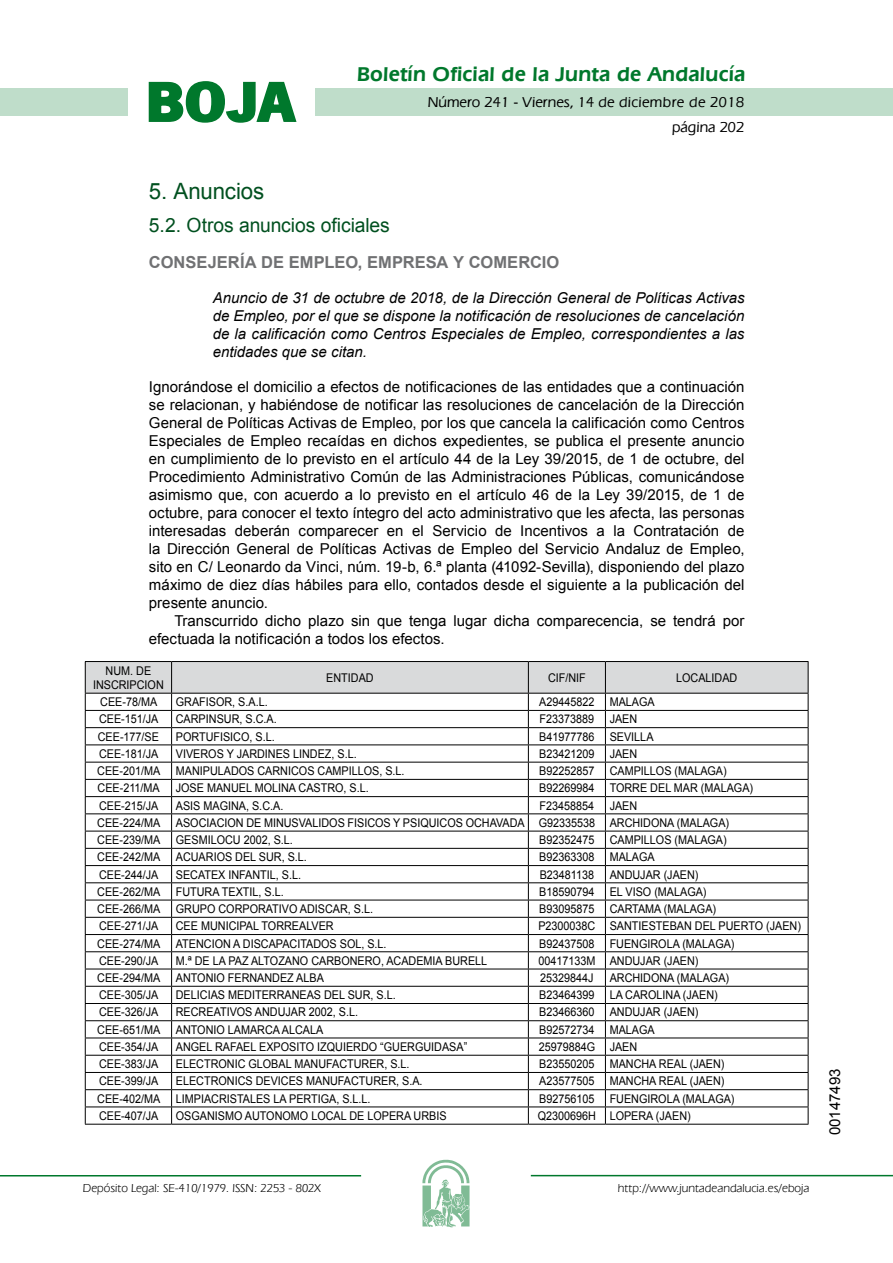
<style>
.page{position:relative;width:893px;height:1263px;background:#fff}
.page>*{position:absolute;margin:0;border:0;box-sizing:border-box;transform-origin:0 0}
.t1{font:700 57.75px "News Got T";color:#00782c;scale:1.14 1}
.t2{font:22.5px "Arial";letter-spacing:-.005em;color:#00501f}
.t3{font:600 21px "Eras IT Cby BT";letter-spacing:.01em;color:#00782c}
.t4{font:19.5px "Arial";letter-spacing:-.005em;color:#00501f}
.t5{font:700 16.5px "Arial";letter-spacing:.005em;color:#707173}
.t6{font:15px/18px "Arial";color:#000;text-align:justify}
.t7{font:italic 15px/18px "Arial";color:#000;text-align:justify}
.t8{font:500 15px/24.5px "Eras IT Cby BT";color:#000;text-align:right}
.t9{font:12px/14.4px "Arial";color:#000;text-align:center;scale:.9 1}
.t10{font:12px "Eras IT Cby BT";color:#000}
</style>
<div class="page">
<div style="left:315px;top:88px;width:577px;height:28px;background:#bfddca"></div>
<div style="left:0;top:88px;width:128px;height:28px;background:#bfddca"></div>
<hr style="left:0;top:1175px;width:361px;height:2px;background:#00782c">
<svg style="left:422px;top:1159px;width:47px;height:68px"></svg>
<hr style="left:531px;top:1175px;width:361px;height:1px;background:#00782c">
<svg style="left:148px;top:81px;width:149px;height:42px"></svg>
<hr style="left:85px;top:661px;width:87px;height:1px;background:#000">
<hr style="left:172px;top:661px;width:356px;height:1px;background:#000">
<hr style="left:528px;top:661px;width:77px;height:1px;background:#000">
<hr style="left:605px;top:661px;width:203px;height:1px;background:#000">
<svg style="left:85px;top:662px;width:723px;height:462px"></svg>
<hr style="left:85px;top:1124px;width:87px;height:1px;background:#000">
<hr style="left:172px;top:1124px;width:356px;height:1px;background:#000">
<hr style="left:528px;top:1124px;width:77px;height:1px;background:#000">
<hr style="left:605px;top:1124px;width:203px;height:1px;background:#000">
<h1 class="t1" style="left:145px;top:68px;width:133px">BOJA</h1>
<h3 class="t3" style="left:357px;top:62px;width:390px">Boletín Oficial de la Junta de Andalucía</h3>
<p class="t8" style="left:428px;top:90px;width:318px">Número 241 - Viernes, 14 de diciembre de 2018 página 202</p>
<h2 class="t2" style="left:149px;top:177px;width:117px">5. Anuncios</h2>
<h3 class="t4" style="left:149px;top:212px;width:242px">5.2. Otros anuncios oficiales</h3>
<h3 class="t5" style="left:149px;top:251px;width:412px">CONSEJERÍA DE EMPLEO, EMPRESA Y COMERCIO</h3>
<p class="t7" style="left:213px;top:289px;width:533px">Anuncio de 31 de octubre de 2018, de la Dirección General de Políticas Activas de Empleo, por el que se dispone la notificación de resoluciones de cancelación de la calificación como Centros Especiales de Empleo, correspondientes a las entidades que se citan.</p>
<p class="t6" style="left:149px;top:378px;width:597px">Ignorándose el domicilio a efectos de notificaciones de las entidades que a continuación se relacionan, y habiéndose de notificar las resoluciones de cancelación de la Dirección General de Políticas Activas de Empleo, por los que cancela la calificación como Centros Especiales de Empleo recaídas en dichos expedientes, se publica el presente anuncio en cumplimiento de lo previsto en el artículo 44 de la Ley 39/2015, de 1 de octubre, del Procedimiento Administrativo Común de las Administraciones Públicas, comunicándose asimismo que, con acuerdo a lo previsto en el artículo 46 de la Ley 39/2015, de 1 de octubre, para conocer el texto íntegro del acto administrativo que les afecta, las personas interesadas deberán comparecer en el Servicio de Incentivos a la Contratación de la Dirección General de Políticas Activas de Empleo del Servicio Andaluz de Empleo, sito en C/ Leonardo da Vinci, núm. 19-b, 6.ª planta (41092-Sevilla), disponiendo del plazo máximo de diez días hábiles para ello, contados desde el siguiente a la publicación del presente anuncio.</p>
<p class="t6" style="left:149px;top:612px;width:597px;text-indent:26px">Transcurrido dicho plazo sin que tenga lugar dicha comparecencia, se tendrá por efectuada la notificación a todos los efectos.</p>
<p class="t9" style="left:93px;top:663px;width:80px">NUM. DE<br>INSCRIPCION</p>
<p class="t9" style="left:326px;top:670px;width:54px">ENTIDAD</p>
<p class="t9" style="left:548px;top:670px;width:44px">CIF/NIF</p>
<p class="t9" style="left:676px;top:670px;width:70px">LOCALIDAD</p>
<p class="t9" style="left:100px;top:695px;width:65px">CEE-78/MA</p>
<p class="t9" style="left:176px;top:695px;width:104px">GRAFISOR, S.A.L.</p>
<p class="t9" style="left:539px;top:695px;width:63px">A29445822</p>
<p class="t9" style="left:609px;top:695px;width:52px">MALAGA</p>
<p class="t9" style="left:99px;top:712px;width:68px">CEE-151/JA</p>
<p class="t9" style="left:176px;top:712px;width:114px">CARPINSUR, S.C.A.</p>
<p class="t9" style="left:539px;top:712px;width:62px">F23373889</p>
<p class="t9" style="left:609px;top:712px;width:32px">JAEN</p>
<p class="t9" style="left:98px;top:729px;width:70px">CEE-177/SE</p>
<p class="t9" style="left:176px;top:729px;width:111px">PORTUFISICO, S.L.</p>
<p class="t9" style="left:539px;top:729px;width:63px">B41977786</p>
<p class="t9" style="left:609px;top:729px;width:50px">SEVILLA</p>
<p class="t9" style="left:99px;top:747px;width:68px">CEE-181/JA</p>
<p class="t9" style="left:176px;top:747px;width:202px">VIVEROS Y JARDINES LINDEZ, S.L.</p>
<p class="t9" style="left:539px;top:747px;width:63px">B23421209</p>
<p class="t9" style="left:609px;top:747px;width:32px">JAEN</p>
<p class="t9" style="left:97px;top:764px;width:72px">CEE-201/MA</p>
<p class="t9" style="left:176px;top:764px;width:256px">MANIPULADOS CARNICOS CAMPILLOS, S.L.</p>
<p class="t9" style="left:539px;top:764px;width:63px">B92252857</p>
<p class="t9" style="left:609px;top:764px;width:132px">CAMPILLOS (MALAGA)</p>
<p class="t9" style="left:98px;top:781px;width:71px">CEE-211/MA</p>
<p class="t9" style="left:176px;top:781px;width:216px">JOSE MANUEL MOLINA CASTRO, S.L.</p>
<p class="t9" style="left:539px;top:781px;width:63px">B92269984</p>
<p class="t9" style="left:609px;top:781px;width:161px">TORRE DEL MAR (MALAGA)</p>
<p class="t9" style="left:99px;top:798px;width:68px">CEE-215/JA</p>
<p class="t9" style="left:176px;top:798px;width:121px">ASIS MAGINA, S.C.A.</p>
<p class="t9" style="left:539px;top:798px;width:62px">F23458854</p>
<p class="t9" style="left:609px;top:798px;width:32px">JAEN</p>
<p class="t9" style="left:97px;top:816px;width:72px">CEE-224/MA</p>
<p class="t9" style="left:176px;top:816px;width:616px">ASOCIACION DE MINUSVALIDOS FISICOS Y PSIQUICOS OCHAVADA G92335538 ARCHIDONA (MALAGA)</p>
<p class="t9" style="left:97px;top:833px;width:72px">CEE-239/MA</p>
<p class="t9" style="left:176px;top:833px;width:132px">GESMILOCU 2002, S.L.</p>
<p class="t9" style="left:539px;top:833px;width:63px">B92352475</p>
<p class="t9" style="left:609px;top:833px;width:132px">CAMPILLOS (MALAGA)</p>
<p class="t9" style="left:97px;top:850px;width:72px">CEE-242/MA</p>
<p class="t9" style="left:176px;top:850px;width:147px">ACUARIOS DEL SUR, S.L.</p>
<p class="t9" style="left:539px;top:850px;width:63px">B92363308</p>
<p class="t9" style="left:609px;top:850px;width:52px">MALAGA</p>
<p class="t9" style="left:99px;top:867px;width:68px">CEE-244/JA</p>
<p class="t9" style="left:176px;top:867px;width:141px">SECATEX INFANTIL, S.L.</p>
<p class="t9" style="left:539px;top:867px;width:62px">B23481138</p>
<p class="t9" style="left:609px;top:867px;width:100px">ANDUJAR (JAEN)</p>
<p class="t9" style="left:97px;top:885px;width:72px">CEE-262/MA</p>
<p class="t9" style="left:176px;top:885px;width:121px">FUTURA TEXTIL, S.L.</p>
<p class="t9" style="left:539px;top:885px;width:63px">B18590794</p>
<p class="t9" style="left:609px;top:885px;width:109px">EL VISO (MALAGA)</p>
<p class="t9" style="left:97px;top:902px;width:72px">CEE-266/MA</p>
<p class="t9" style="left:176px;top:902px;width:221px">GRUPO CORPORATIVO ADISCAR, S.L.</p>
<p class="t9" style="left:539px;top:902px;width:63px">B93095875</p>
<p class="t9" style="left:609px;top:902px;width:120px">CARTAMA (MALAGA)</p>
<p class="t9" style="left:99px;top:919px;width:68px">CEE-271/JA</p>
<p class="t9" style="left:176px;top:919px;width:177px">CEE MUNICIPAL TORREALVER</p>
<p class="t9" style="left:538px;top:919px;width:293px">P2300038C SANTIESTEBAN DEL PUERTO (JAEN)</p>
<p class="t9" style="left:97px;top:936px;width:72px">CEE-274/MA</p>
<p class="t9" style="left:176px;top:936px;width:236px">ATENCION A DISCAPACITADOS SOL, S.L.</p>
<p class="t9" style="left:539px;top:936px;width:63px">B92437508</p>
<p class="t9" style="left:609px;top:936px;width:140px">FUENGIROLA (MALAGA)</p>
<p class="t9" style="left:99px;top:953px;width:68px">CEE-290/JA</p>
<p class="t9" style="left:176px;top:953px;width:347px">M.ª DE LA PAZ ALTOZANO CARBONERO, ACADEMIA BURELL</p>
<p class="t9" style="left:538px;top:953px;width:179px">00417133M ANDUJAR (JAEN)</p>
<p class="t9" style="left:97px;top:971px;width:72px">CEE-294/MA</p>
<p class="t9" style="left:176px;top:971px;width:166px">ANTONIO FERNANDEZ ALBA</p>
<p class="t9" style="left:540px;top:971px;width:61px">25329844J</p>
<p class="t9" style="left:609px;top:971px;width:134px">ARCHIDONA (MALAGA)</p>
<p class="t9" style="left:99px;top:988px;width:68px">CEE-305/JA</p>
<p class="t9" style="left:176px;top:988px;width:246px">DELICIAS MEDITERRANEAS DEL SUR, S.L.</p>
<p class="t9" style="left:539px;top:988px;width:63px">B23464399</p>
<p class="t9" style="left:609px;top:988px;width:122px">LA CAROLINA (JAEN)</p>
<p class="t9" style="left:99px;top:1005px;width:68px">CEE-326/JA</p>
<p class="t9" style="left:176px;top:1005px;width:204px">RECREATIVOS ANDUJAR 2002, S.L.</p>
<p class="t9" style="left:539px;top:1005px;width:63px">B23466360</p>
<p class="t9" style="left:609px;top:1005px;width:100px">ANDUJAR (JAEN)</p>
<p class="t9" style="left:97px;top:1022px;width:72px">CEE-651/MA</p>
<p class="t9" style="left:176px;top:1022px;width:165px">ANTONIO LAMARCA ALCALA</p>
<p class="t9" style="left:539px;top:1022px;width:63px">B92572734</p>
<p class="t9" style="left:609px;top:1022px;width:52px">MALAGA</p>
<p class="t9" style="left:99px;top:1040px;width:68px">CEE-354/JA</p>
<p class="t9" style="left:176px;top:1040px;width:325px">ANGEL RAFAEL EXPOSITO IZQUIERDO “GUERGUIDASA”</p>
<p class="t9" style="left:538px;top:1040px;width:111px">25979884G JAEN</p>
<p class="t9" style="left:99px;top:1057px;width:68px">CEE-383/JA</p>
<p class="t9" style="left:176px;top:1057px;width:261px">ELECTRONIC GLOBAL MANUFACTURER, S.L.</p>
<p class="t9" style="left:539px;top:1057px;width:63px">B23550205</p>
<p class="t9" style="left:609px;top:1057px;width:129px">MANCHA REAL (JAEN)</p>
<p class="t9" style="left:99px;top:1074px;width:68px">CEE-399/JA</p>
<p class="t9" style="left:176px;top:1074px;width:276px">ELECTRONICS DEVICES MANUFACTURER, S.A.</p>
<p class="t9" style="left:539px;top:1074px;width:63px">A23577505</p>
<p class="t9" style="left:609px;top:1074px;width:129px">MANCHA REAL (JAEN)</p>
<p class="t9" style="left:97px;top:1091px;width:72px">CEE-402/MA</p>
<p class="t9" style="left:176px;top:1091px;width:218px">LIMPIACRISTALES LA PERTIGA, S.L.L.</p>
<p class="t9" style="left:539px;top:1091px;width:63px">B92756105</p>
<p class="t9" style="left:609px;top:1091px;width:140px">FUENGIROLA (MALAGA)</p>
<p class="t9" style="left:99px;top:1109px;width:68px">CEE-407/JA</p>
<p class="t9" style="left:176px;top:1109px;width:302px">OSGANISMO AUTONOMO LOCAL DE LOPERA URBIS</p>
<p class="t9" style="left:537px;top:1109px;width:171px">Q2300696H LOPERA (JAEN)</p>
<p class="t10" style="left:83px;top:1181px;width:239px">Depósito Legal: SE-410/1979. ISSN: 2253 - 802X</p>
<p class="t10" style="left:618px;top:1181px;width:193px">http://www.juntadeandalucia.es/eboja</p>
<p class="t6" style="left:826px;top:1135px;width:68px;rotate:-90deg">00147493</p>
</div>
